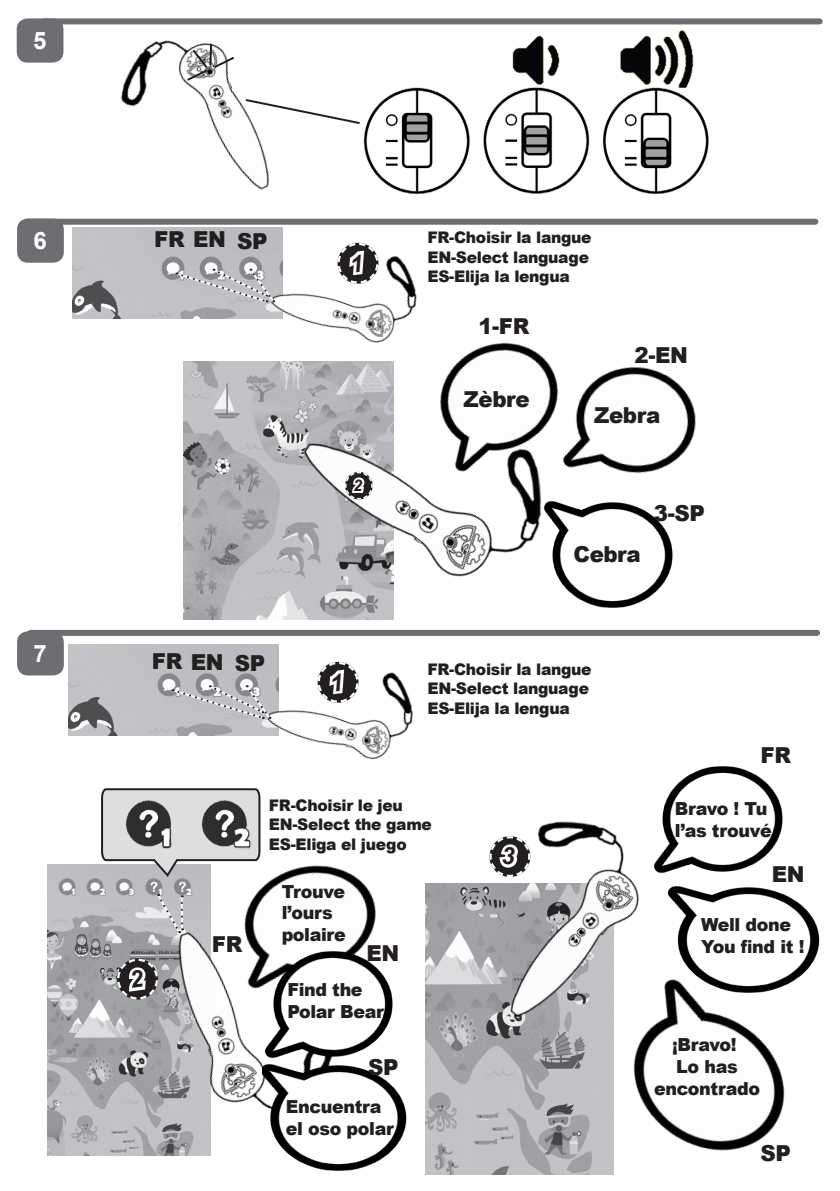
<style>
.page{position:relative;width:840px;height:1191px;background:#fff}
.page>*{position:absolute;margin:0;border:0;box-sizing:border-box;transform-origin:0 0}
.N_Fond_Couleur_Fig{font:700 24px "Arial";color:#fff}
.t1{font:italic 700 23.6px "Arial";color:#231f20}
.t2{font:900 22px "Arial";letter-spacing:-.02em;color:#231f20}
.t3{font:900 18px/21.6px "Arial";letter-spacing:-.02em;color:#231f20}
.t4{font:900 16px "Arial";letter-spacing:-.02em;color:#231f20}
.t5{font:italic 700 16px "Arial";color:#231f20}
</style>
<div class="page">
<img style="left:69px;top:644px;width:184px;height:91px">
<div style="left:17px;top:218px;width:47px;height:45px;background:#6c6e72;border-radius:11px"></div>
<div style="left:17px;top:631px;width:47px;height:44px;background:#6c6e72;border-radius:11px"></div>
<div style="left:27px;top:219px;width:787px;height:6px;background:#6c6e72"></div>
<div style="left:30px;top:630px;width:786px;height:6px;background:#6c6e72"></div>
<img style="left:253px;top:635px;width:160px;height:125px">
<svg style="left:170px;top:683px;width:102px;height:37px;background:#bdbdc0"></svg>
<img style="left:184px;top:361px;width:82px;height:258px">
<img style="left:266px;top:378px;width:330px;height:271px">
<svg style="left:344px;top:471px;width:29px;height:29px"></svg>
<img style="left:409px;top:342px;width:148px;height:138px">
<img style="left:557px;top:366px;width:139px;height:119px">
<img style="left:539px;top:496px;width:133px;height:116px">
<img style="left:48px;top:864px;width:162px;height:291px">
<svg style="left:100px;top:788px;width:161px;height:90px;background:#b6b6b8"></svg>
<img style="left:106px;top:795px;width:149px;height:58px">
<img style="left:139px;top:898px;width:123px;height:250px">
<svg style="left:155px;top:892px;width:28px;height:42px"></svg>
<img style="left:425px;top:1050px;width:157px;height:124px">
<img style="left:425px;top:821px;width:214px;height:229px">
<svg style="left:488px;top:835px;width:43px;height:43px"></svg>
<img style="left:216px;top:836px;width:160px;height:170px">
<img style="left:260px;top:946px;width:133px;height:116px">
<img style="left:262px;top:1060px;width:145px;height:111px">
<img style="left:653px;top:766px;width:129px;height:107px">
<img style="left:667px;top:886px;width:152px;height:78px">
<img style="left:582px;top:964px;width:230px;height:211px">
<img style="left:73px;top:227px;width:184px;height:92px">
<img style="left:257px;top:218px;width:183px;height:160px">
<svg style="left:174px;top:267px;width:102px;height:37px;background:#bdbdc0"></svg>
<div style="left:17px;top:18px;width:46px;height:45px;background:#6c6e72;border-radius:11px"></div>
<div style="left:44px;top:18px;width:775px;height:6px;background:#6c6e72"></div>
<img style="left:363px;top:30px;width:346px;height:164px">
<img style="left:96px;top:18px;width:207px;height:212px">
<svg style="left:244px;top:98px;width:116px;height:27px"></svg>
<svg style="left:185px;top:43px;width:51px;height:39px"></svg>
<svg style="left:315px;top:660px;width:45px;height:44px"></svg>
<svg style="left:115px;top:956px;width:45px;height:109px;background:#949497"></svg>
<svg style="left:335px;top:241px;width:45px;height:45px"></svg>
<p class="N_Fond_Couleur_Fig" style="left:33px;top:24px;width:15px">5</p>
<p class="N_Fond_Couleur_Fig" style="left:33px;top:224px;width:15px">6</p>
<p class="N_Fond_Couleur_Fig" style="left:33px;top:637px;width:15px">7</p>
<p class="t2" style="left:154px;top:223px;width:73px">FR EN</p>
<p class="t2" style="left:237px;top:225px;width:32px">SP</p>
<p class="t4" style="left:427px;top:226px;width:165px">FR-Choisir la langue</p>
<p class="t4" style="left:427px;top:245px;width:163px">EN-Select language</p>
<p class="t4" style="left:427px;top:264px;width:144px">ES-Elija la lengua</p>
<p class="t5" style="left:353px;top:474px;width:10px">2</p>
<p class="t2" style="left:478px;top:310px;width:52px">1-FR</p>
<p class="t2" style="left:463px;top:383px;width:68px">Zèbre</p>
<p class="t2" style="left:634px;top:339px;width:55px">2-EN</p>
<p class="t2" style="left:594px;top:399px;width:68px">Zebra</p>
<p class="t2" style="left:573px;top:538px;width:69px">Cebra</p>
<p class="t2" style="left:653px;top:497px;width:52px">3-SP</p>
<p class="t2" style="left:152px;top:645px;width:73px">FR EN</p>
<p class="t2" style="left:234px;top:647px;width:32px">SP</p>
<p class="t4" style="left:427px;top:658px;width:165px">FR-Choisir la langue</p>
<p class="t4" style="left:427px;top:677px;width:163px">EN-Select language</p>
<p class="t4" style="left:427px;top:696px;width:144px">ES-Elija la lengua</p>
<p class="t2" style="left:212px;top:928px;width:32px">FR</p>
<p class="t4" style="left:269px;top:794px;width:135px">FR-Choisir le jeu</p>
<p class="t4" style="left:269px;top:813px;width:164px">EN-Select the game</p>
<p class="t4" style="left:269px;top:832px;width:139px">ES-Eliga el juego</p>
<p class="t3" style="left:281px;top:880px;width:66px">Trouve l’ours polaire</p>
<p class="t3" style="left:287px;top:978px;width:98px">Find the<br>Polar Bear</p>
<p class="t2" style="left:366px;top:936px;width:34px">EN</p>
<p class="t2" style="left:368px;top:1050px;width:32px">SP</p>
<p class="t3" style="left:286px;top:1095px;width:97px">Encuentra</p>
<p class="t3" style="left:286px;top:1117px;width:109px">el oso polar</p>
<p class="t1" style="left:501px;top:840px;width:15px">3</p>
<p class="t2" style="left:760px;top:739px;width:32px">FR</p>
<p class="t3" style="left:674px;top:797px;width:98px">Bravo ! Tu l’as trouvé</p>
<p class="t2" style="left:771px;top:858px;width:34px">EN</p>
<p class="t3" style="left:700px;top:913px;width:91px">Well done</p>
<p class="t3" style="left:700px;top:935px;width:105px">You find it !</p>
<p class="t3" style="left:671px;top:1033px;width:66px">¡Bravo!</p>
<p class="t3" style="left:676px;top:1055px;width:63px">Lo has</p>
<p class="t3" style="left:653px;top:1077px;width:107px">encontrado</p>
<p class="t2" style="left:760px;top:1137px;width:32px">SP</p>
</div>
